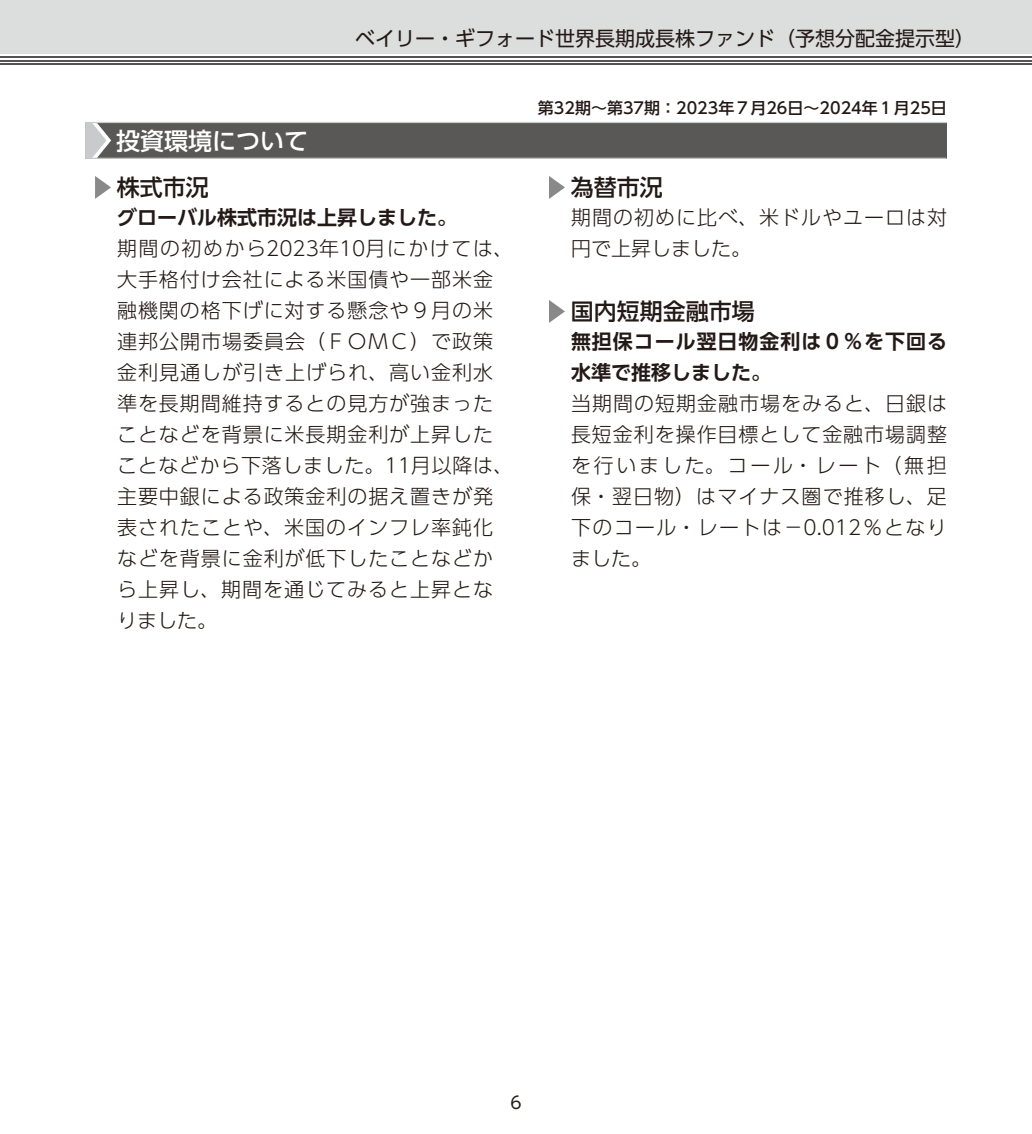
<style>
.page{position:relative;width:1032px;height:1134px;background:#fff}
.page>*{position:absolute;margin:0;border:0;box-sizing:border-box;transform-origin:0 0}
.t1{font:500 24px "UD Shin Go Pro";color:#fff}
.t2{font:500 23px "UD Shin Go Pro";color:#231916}
.t3{font:300 20px/31px "UD Shin Go Pro";letter-spacing:.045em;color:#231916}
.t4{font:20px "UD Shin Go Pro";color:#231916}
.t5{font:700 20px/31px "UD Shin Go Pro De";letter-spacing:.045em;color:#231916}
.t6{font:700 20px "UD Shin Go Pro De";color:#231916}
.t7{font:17px "UD Shin Go Pro";color:#231916}
.t8{font:500 16px "UD Shin Go Pro";color:#231916}
</style>
<div class="page">
<div style="left:0;top:0;width:1032px;height:54px;background:#dcdddd"></div>
<hr style="left:0;top:63px;width:1032px;height:2px;background:#545252">
<hr style="left:0;top:60px;width:1032px;height:1px;background:#545252">
<hr style="left:0;top:56px;width:1032px;height:2px;background:#545252">
<div style="left:85px;top:122px;width:862px;height:36px;background:#595857"></div>
<hr style="left:85px;top:158px;width:861px;height:1px;background:#c9cacb">
<hr style="left:85px;top:122px;width:862px;height:1px;background:#c9cacb">
<svg style="left:85px;top:123px;width:26px;height:35px"></svg>
<svg style="left:95px;top:176px;width:16px;height:23px"></svg>
<svg style="left:549px;top:176px;width:16px;height:23px"></svg>
<svg style="left:549px;top:300px;width:16px;height:23px"></svg>
<p class="t4" style="left:355px;top:22px;width:621px">ベイリー・ギフォード世界長期成長株ファンド（予想分配金提示型）</p>
<p class="t1" style="left:116px;top:121px;width:194px">投資環境について</p>
<p class="t2" style="left:117px;top:169px;width:94px">株式市況</p>
<p class="t6" style="left:117px;top:201px;width:342px">グローバル株式市況は上昇しました。</p>
<p class="t3" style="left:117px;top:232px;width:397px">期間の初めから2023年10月にかけては、大手格付け会社による米国債や一部米金融機関の格下げに対する懸念や９月の米連邦公開市場委員会（ＦＯＭＣ）で政策金利見通しが引き上げられ、高い金利水準を長期間維持するとの見方が強まったことなどを背景に米長期金利が上昇したことなどから下落しました。11月以降は、主要中銀による政策金利の据え置きが発表されたことや、米国のインフレ率鈍化などを背景に金利が低下したことなどから上昇し、期間を通じてみると上昇となりました。</p>
<p class="t8" style="left:538px;top:95px;width:410px">第32期～第37期：2023年７月26日～2024年１月25日</p>
<p class="t2" style="left:571px;top:169px;width:93px">為替市況</p>
<p class="t3" style="left:571px;top:201px;width:377px">期間の初めに比べ、米ドルやユーロは対円で上昇しました。</p>
<p class="t2" style="left:571px;top:293px;width:185px">国内短期金融市場</p>
<p class="t5" style="left:571px;top:325px;width:377px">無担保コール翌日物金利は０％を下回る水準で推移しました。</p>
<p class="t3" style="left:571px;top:387px;width:377px;text-align:justify">当期間の短期金融市場をみると、日銀は長短金利を操作目標として金融市場調整を行いました。コール・レート（無担保・翌日物）はマイナス圏で推移し、足下のコール・レートは－0.012％となりました。</p>
<p class="t7" style="left:510px;top:1089px;width:13px">6</p>
</div>
